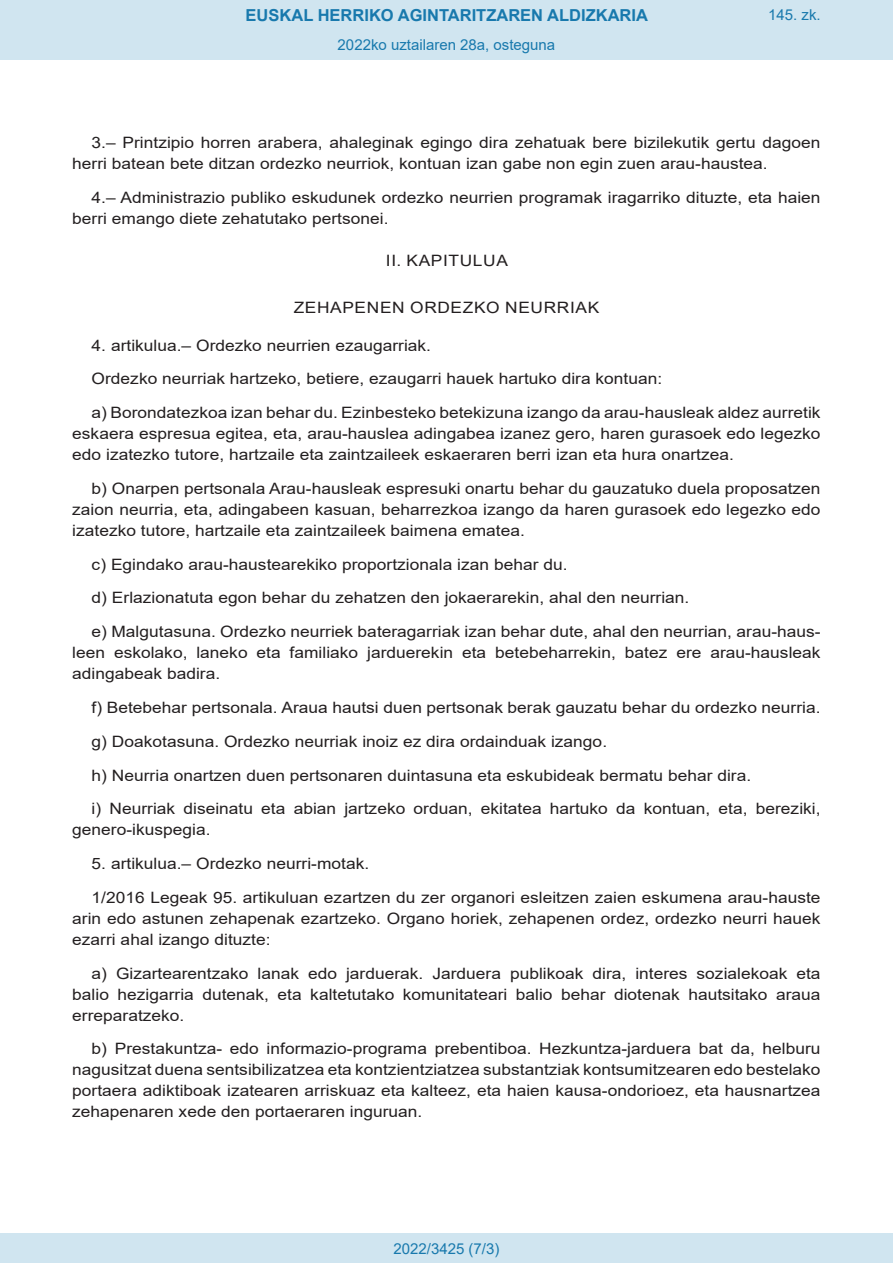
<style>
.page{position:relative;width:893px;height:1263px;background:#fff}
.page>*{position:absolute;margin:0;border:0;box-sizing:border-box;transform-origin:0 0}
.t1{font:700 16.5px "Arial";color:#1879ad}
.BOPVDetalle{font:15.6px/21px "Arial";color:#231f20;text-align:justify;scale:1.11 1}
.BOPVClave{font:15.6px "Arial";letter-spacing:.035em;color:#231f20;scale:1.11 1}
.Paginacion_Centro{font:15px "Arial";color:#1879ad}
</style>
<div class="page">
<div style="left:0;top:0;width:893px;height:60px;background:#d0e5f0"></div>
<div style="left:0;top:1233px;width:893px;height:30px;background:#d0e5f0"></div>
<p class="t1" style="left:246px;top:3px;width:404px">EUSKAL HERRIKO AGINTARITZAREN ALDIZKARIA</p>
<p class="Paginacion_Centro" style="left:338px;top:35px;width:219px">2022ko uztailaren 28a, osteguna</p>
<p class="Paginacion_Centro" style="left:768px;top:5px;width:54px">145. zk.</p>
<p class="BOPVDetalle" style="left:72px;top:132px;width:676px;text-indent:19px">3.– Printzipio horren arabera, ahaleginak egingo dira zehatuak bere bizilekutik gertu dagoen herri batean bete ditzan ordezko neurriok, kontuan izan gabe non egin zuen arau-haustea.</p>
<p class="BOPVDetalle" style="left:72px;top:187px;width:676px;text-indent:19px">4.– Administrazio publiko eskudunek ordezko neurrien programak iragarriko dituzte, eta haien berri emango diete zehatutako pertsonei.</p>
<p class="BOPVClave" style="left:386px;top:250px;width:111px">II. KAPITULUA</p>
<p class="BOPVClave" style="left:294px;top:296px;width:277px">ZEHAPENEN ORDEZKO NEURRIAK</p>
<p class="BOPVDetalle" style="left:92px;top:335px;width:307px">4. artikulua.– Ordezko neurrien ezaugarriak.</p>
<p class="BOPVDetalle" style="left:92px;top:368px;width:516px">Ordezko neurriak hartzeko, betiere, ezaugarri hauek hartuko dira kontuan:</p>
<p class="BOPVDetalle" style="left:72px;top:402px;width:676px;text-indent:19px">a) Borondatezkoa izan behar du. Ezinbesteko betekizuna izango da arau-hausleak aldez aurretik eskaera espresua egitea, eta, arau-hauslea adingabea izanez gero, haren gurasoek edo legezko edo izatezko tutore, hartzaile eta zaintzaileek eskaeraren berri izan eta hura onartzea.</p>
<p class="BOPVDetalle" style="left:72px;top:478px;width:676px;text-indent:19px">b) Onarpen pertsonala Arau-hausleak espresuki onartu behar du gauzatuko duela proposatzen zaion neurria, eta, adingabeen kasuan, beharrezkoa izango da haren gurasoek edo legezko edo izatezko tutore, hartzaile eta zaintzaileek baimena ematea.</p>
<p class="BOPVDetalle" style="left:92px;top:554px;width:430px">c) Egindako arau-haustearekiko proportzionala izan behar du.</p>
<p class="BOPVDetalle" style="left:92px;top:587px;width:540px">d) Erlazionatuta egon behar du zehatzen den jokaerarekin, ahal den neurrian.</p>
<p class="BOPVDetalle" style="left:72px;top:621px;width:676px;text-indent:19px">e) Malgutasuna. Ordezko neurriek bateragarriak izan behar dute, ahal den neurrian, arau-haus&shy;leen eskolako, laneko eta familiako jarduerekin eta betebeharrekin, batez ere arau-hausleak adingabeak badira.</p>
<p class="BOPVDetalle" style="left:92px;top:697px;width:658px">f) Betebehar pertsonala. Araua hautsi duen pertsonak berak gauzatu behar du ordezko neurria.</p>
<p class="BOPVDetalle" style="left:92px;top:731px;width:466px">g) Doakotasuna. Ordezko neurriak inoiz ez dira ordainduak izango.</p>
<p class="BOPVDetalle" style="left:92px;top:764px;width:596px">h) Neurria onartzen duen pertsonaren duintasuna eta eskubideak bermatu behar dira.</p>
<p class="BOPVDetalle" style="left:72px;top:798px;width:676px;text-indent:19px">i) Neurriak diseinatu eta abian jartzeko orduan, ekitatea hartuko da kontuan, eta, bereziki, genero-ikuspegia.</p>
<p class="BOPVDetalle" style="left:92px;top:853px;width:252px">5. artikulua.– Ordezko neurri-motak.</p>
<p class="BOPVDetalle" style="left:72px;top:887px;width:676px;text-indent:19px">1/2016 Legeak 95. artikuluan ezartzen du zer organori esleitzen zaien eskumena arau-hauste arin edo astunen zehapenak ezartzeko. Organo horiek, zehapenen ordez, ordezko neurri hauek ezarri ahal izango dituzte:</p>
<p class="BOPVDetalle" style="left:72px;top:962px;width:676px;text-indent:19px">a) Gizartearentzako lanak edo jarduerak. Jarduera publikoak dira, interes sozialekoak eta balio hezigarria dutenak, eta kaltetutako komunitateari balio behar diotenak hautsitako araua erreparatzeko.</p>
<p class="BOPVDetalle" style="left:72px;top:1038px;width:676px;text-indent:19px">b) Prestakuntza- edo informazio-programa prebentiboa. Hezkuntza-jarduera bat da, helburu nagusitzat duena sentsibilizatzea eta kontzientziatzea substantziak kontsumitzearen edo bestelako portaera adiktiboak izatearen arriskuaz eta kalteez, eta haien kausa-ondorioez, eta hausnartzea zehapenaren xede den portaeraren inguruan.</p>
<p class="Paginacion_Centro" style="left:393px;top:1238px;width:107px">2022/3425 (7/3)</p>
</div>
